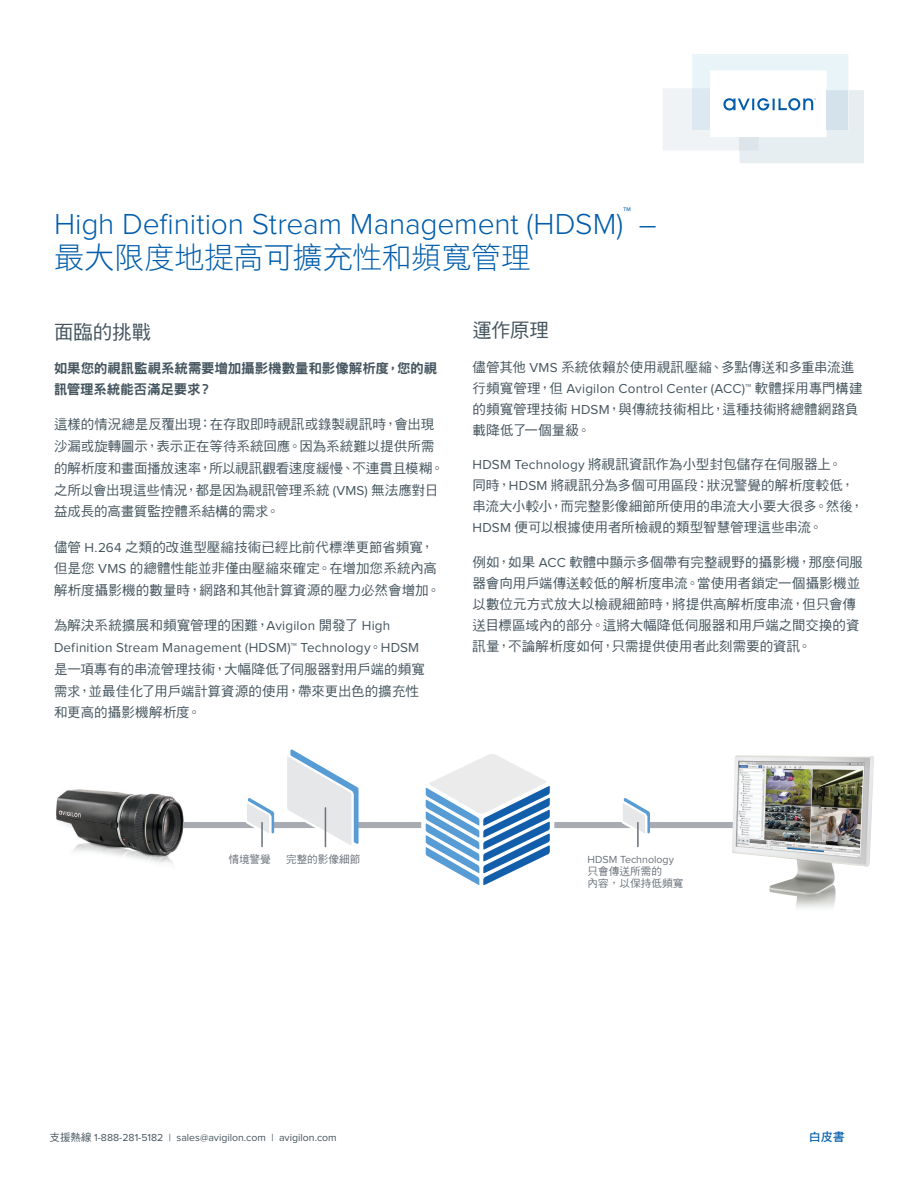
<style>
.page{position:relative;width:918px;height:1188px;background:#fff}
.page>*{position:absolute;margin:0;border:0;box-sizing:border-box;transform-origin:0 0}
.t1{font:300 30px "Proxima Nova";letter-spacing:-.005em;color:#015dab}
.t2{font:30px "DF Hei Std W3";letter-spacing:-.01em;color:#015dab}
.t3{font:19.5px "DF Hei Std W5";letter-spacing:-.005em;color:#45555f}
.t4{font:300 17.55px "Proxima Nova";color:#015dab}
.t5{font:13.5px/21.8px "DF Hei Std W5";letter-spacing:.005em;color:#45555f}
.t6{font:13.5px/21px "DF Hei Std W9";letter-spacing:-.005em;color:#45555f}
.t7{font:12px "DF Hei Std W7";color:#015dab}
.t8{font:10.65px/12.1px "DF Hei Std W5 E Ten B5 H";color:#6a727a}
.t9{font:10.5px "Proxima Nova";color:#45555f}
.s1{font-family:"Proxima Nova"}
.s2{font-family:"DF Hei Std W5"}
</style>
<div class="page">
<img style="left:56px;top:789px;width:128px;height:76px">
<div style="left:554px;top:822px;width:189px;height:6px;background:#a8abb1"></div>
<img style="left:732px;top:756px;width:142px;height:152px">
<div style="left:183px;top:822px;width:238px;height:6px;background:#a8abb1"></div>
<svg style="left:287px;top:750px;width:72px;height:98px"></svg>
<svg style="left:425px;top:754px;width:125px;height:132px"></svg>
<svg style="left:245px;top:798px;width:30px;height:36px"></svg>
<hr style="left:261px;top:823px;width:2px;height:24px;background:#6a727a">
<svg style="left:621px;top:798px;width:29px;height:36px"></svg>
<hr style="left:637px;top:823px;width:2px;height:24px;background:#6a727a">
<hr style="left:325px;top:808px;width:1px;height:39px;background:#6a727a">
<svg style="left:663px;top:54px;width:201px;height:109px"></svg>
<p class="t4" style="left:623px;top:204px;width:9px">™</p>
<p class="t1" style="left:54px;top:207px;width:571px">High Definition Stream Management (HDSM)</p>
<p class="t2" style="left:54px;top:241px;width:479px">最大限度地提高可擴充性和頻寬管理</p>
<p class="t1" style="left:639px;top:207px;width:19px">–</p>
<p class="t3" style="left:54px;top:321px;width:99px">面臨的挑戰</p>
<p class="t6" style="left:54px;top:358px;width:385px">如果您的視訊監視系統需要增加攝影機數量和影像解析度，您的視訊管理系統能否滿足要求？</p>
<p class="t5" style="left:54px;top:413px;width:391px">這樣的情況總是反覆出現：在存取即時視訊或錄製視訊時，會出現沙漏或旋轉圖示，表示正在等待系統回應。因為系統難以提供所需的解析度和畫面播放速率，所以視訊觀看速度緩慢、不連貫且模糊。之所以會出現這些情況，都是因為視訊管理系統 <span class="s1">(VMS)</span> 無法應對日益成長的高畫質監控體系結構的需求。</p>
<p class="t5" style="left:54px;top:536px;width:388px">儘管 <span class="s1">H.264</span> 之類的改進型壓縮技術已經比前代標準更節省頻寬，但是您 <span class="s1">VMS</span> 的總體性能並非僅由壓縮來確定。在增加您系統內高解析度攝影機的數量時，網路和其他計算資源的壓力必然會增加。</p>
<p class="t5" style="left:54px;top:614px;width:372px">為解決系統擴展和頻寬管理的困難，<span class="s1">Avigilon</span> 開發了 <span class="s1">High Definition Stream Management (HDSM)™ Technology</span>。<span class="s1">HDSM</span>是一項專有的串流管理技術，大幅降低了伺服器對用戶端的頻寬需求，並最佳化了用戶端計算資源的使用，帶來更出色的擴充性和更高的攝影機解析度。</p>
<p class="t3" style="left:472px;top:320px;width:78px">運作原理</p>
<p class="t5" style="left:472px;top:356px;width:392px;line-height:21px">儘管其他 <span class="s1">VMS</span> 系統依賴於使用視訊壓縮、多點傳送和多重串流進行頻寬管理，但 <span class="s1">Avigilon Control Center (ACC)™</span> 軟體採用專門構建的頻寬管理技術 <span class="s1">HDSM</span>，與傳統技術相比，這種技術將總體網路負載降低了一個量級。</p>
<p class="t5" style="left:472px;top:454px;width:393px;line-height:21px"><span class="s1">HDSM Technology</span> 將視訊資訊作為小型封包儲存在伺服器上。<br>同時，<span class="s1">HDSM</span> 將視訊分為多個可用區段：狀況警覺的解析度較低，串流大小較小，而完整影像細節所使用的串流大小要大很多。然後，<span class="s1">HDSM</span> 便可以根據使用者所檢視的類型智慧管理這些串流。</p>
<p class="t5" style="left:472px;top:551px;width:392px;line-height:21px">例如，如果 <span class="s1">ACC</span> 軟體中顯示多個帶有完整視野的攝影機，那麼伺服器會向用戶端傳送較低的解析度串流。當使用者鎖定一個攝影機並以數位元方式放大以檢視細節時，將提供高解析度串流，但只會傳送目標區域內的部分。這將大幅降低伺服器和用戶端之間交換的資訊量，不論解析度如何，只需提供使用者此刻需要的資訊。</p>
<p class="t8" style="left:228px;top:853px;width:44px">情境警覺</p>
<p class="t8" style="left:286px;top:853px;width:76px">完整的影像細節</p>
<p class="t8" style="left:588px;top:853px;width:97px"><span class="s1">HDSM Technology</span>只會傳送所需的<br>內容，以保持低頻寬</p>
<p class="t9" style="left:50px;top:1132px;width:289px"><span class="s2">支援熱線</span> 1-888-281-5182 | sales@avigilon.com | avigilon.com</p>
<p class="t7" style="left:809px;top:1130px;width:37px">白皮書</p>
</div>
